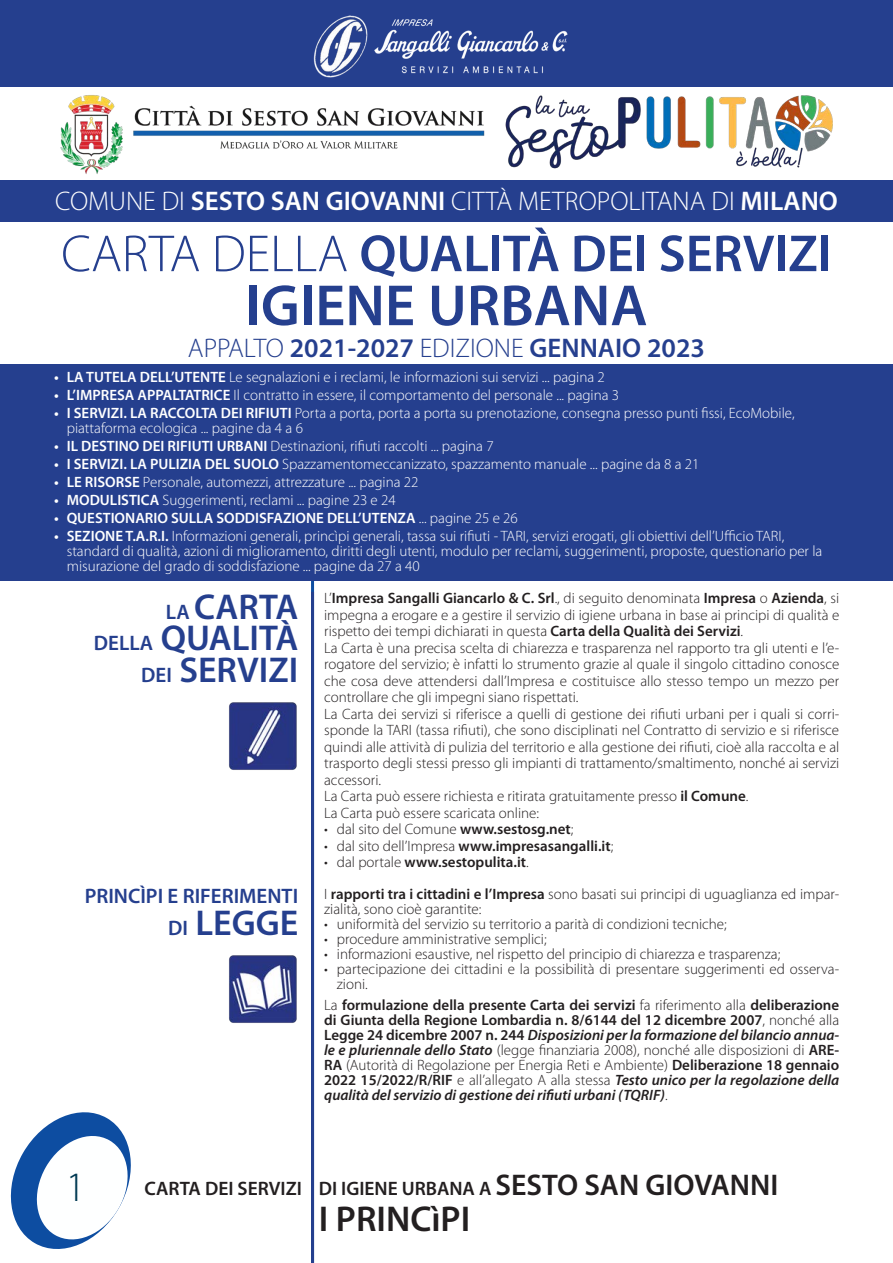
<style>
.page{position:relative;width:893px;height:1263px;background:#fff}
.page>*{position:absolute;margin:0;border:0;box-sizing:border-box;transform-origin:0 0}
.t1{font:600 58.5px "Myriad Pro";color:#253f8e}
.t2{font:600 52.5px "Myriad Pro";color:#253f8e}
.t3{font:300 42px "Myriad Pro";color:#003952}
.t4{font:600 36px/31.5px "Myriad Pro";color:#253f8e;text-align:right}
.t5{font:600 36px "Myriad Pro";color:#231f20}
.t6{font:300 27px "Myriad Pro";color:#fff}
.t7{font:600 27px "Myriad Pro";color:#253f8e}
.t8{font:600 21px "Myriad Pro";color:#253f8e}
.t9{font:600 19.5px "Myriad Pro";color:#231f20}
.t10{font:300 15px/16.5px "Myriad Pro";color:#231f20}
.t11{font:300 15px/15px "Myriad Pro";color:#fff}
.t12{font:600 15px/15px "Myriad Pro";color:#231f20;text-align:justify}
.t13{font:600 15px "Myriad Pro";color:#fff}
.s1{font-weight:600}
.s2{font-weight:300}
.s3{font-size:21px}
.s4{font-style:italic}
.s5{font-size:30px}
</style>
<div class="page">
<svg style="left:10px;top:1112px;width:121px;height:137px"></svg>
<div style="left:0;top:0;width:893px;height:97px;background:#253f8e"></div>
<div style="left:0;top:179px;width:893px;height:43px;background:#253f8e"></div>
<div style="left:0;top:87px;width:893px;height:92px;background:#fff"></div>
<div style="left:0;top:364px;width:893px;height:216px;background:#253f8e"></div>
<img style="left:54px;top:95px;width:436px;height:85px">
<img style="left:505px;top:95px;width:328px;height:74px">
<img style="left:313px;top:15px;width:255px;height:63px">
<img style="left:229px;top:702px;width:68px;height:68px">
<img style="left:229px;top:955px;width:68px;height:68px">
<hr style="left:311px;top:592px;width:3px;height:671px;background:#253f8e">
<h3 class="t6" style="left:55px;top:186px;width:784px">COMUNE DI <span class="s1">SESTO SAN GIOVANNI</span> CITTÀ METROPOLITANA DI <span class="s1">MILANO</span></h3>
<h2 class="t2" style="left:61px;top:220px;width:772px"><span class="s2">CARTA DELLA</span> QUALITÀ DEI SERVIZI</h2>
<h1 class="t1" style="left:245px;top:268px;width:404px">IGIENE URBANA</h1>
<h3 class="t7" style="left:188px;top:330px;width:519px"><span class="s2">APPALTO</span> 2021-2027 <span class="s2">EDIZIONE</span> GENNAIO 2023</h3>
<p class="t11" style="left:54px;top:370px;width:552px"><span class="s1">• LA TUTELA DELL’UTENTE</span> Le segnalazioni e i reclami, le informazioni sui servizi ... pagina 2</p>
<p class="t11" style="left:54px;top:388px;width:567px"><span class="s1">• L’IMPRESA APPALTATRICE</span> Il contratto in essere, il comportamento del personale ... pagina 3</p>
<p class="t11" style="left:67px;top:406px;width:729px;text-indent:-13px"><span class="s1">• I SERVIZI. LA RACCOLTA DEI RIFIUTI</span> Porta a porta, porta a porta su prenotazione, consegna presso punti fissi, EcoMobile, piattaforma ecologica ... pagine da 4 a 6</p>
<p class="t11" style="left:54px;top:439px;width:441px"><span class="s1">• IL DESTINO DEI RIFIUTI URBANI</span> Destinazioni, rifiuti raccolti ... pagina 7</p>
<p class="t11" style="left:54px;top:457px;width:647px"><span class="s1">• I SERVIZI. LA PULIZIA DEL SUOLO</span> Spazzamentomeccanizzato, spazzamento manuale ... pagine da 8 a 21</p>
<p class="t11" style="left:54px;top:475px;width:366px"><span class="s1">• LE RISORSE</span> Personale, automezzi, attrezzature ... pagina 22</p>
<p class="t11" style="left:54px;top:493px;width:343px"><span class="s1">• MODULISTICA</span> Suggerimenti, reclami ... pagine 23 e 24</p>
<p class="t13" style="left:54px;top:509px;width:465px">• QUESTIONARIO SULLA SODDISFAZIONE DELL’UTENZA <span class="s2">... pagine 25 e 26</span></p>
<p class="t11" style="left:67px;top:529px;width:757px;text-indent:-13px"><span class="s1">• SEZIONE T.A.R.I.</span> Informazioni generali, princìpi generali, tassa sui rifiuti - TARI, servizi erogati, gli obiettivi dell’Ufficio TARI, standard di qualità, azioni di miglioramento, diritti degli utenti, modulo per reclami, suggerimenti, proposte, questionario per la misurazione del grado di soddisfazione ... pagine da 27 a 40</p>
<h3 class="t4" style="left:94px;top:590px;width:206px"><span class="s3">LA</span> CARTA<br><span class="s3">DELLA</span> QUALITÀ<br><span class="s3">DEI</span> SERVIZI</h3>
<h3 class="t8" style="left:85px;top:883px;width:215px">PRINCÌPI E RIFERIMENTI</h3>
<h3 class="t4" style="left:168px;top:906px;width:132px"><span class="s3">DI</span> LEGGE</h3>
<p class="t10" style="left:324px;top:590px;width:517px">L’<span class="s1">Impresa Sangalli Giancarlo &amp; C. Srl</span>., di seguito denominata <span class="s1">Impresa</span> o <span class="s1">Azienda</span>, si impegna a erogare e a gestire il servizio di igiene urbana in base ai principi di qualità e rispetto dei tempi dichiarati in questa <span class="s1">Carta della Qualità dei Servizi</span>.<br>La Carta è una precisa scelta di chiarezza e trasparenza nel rapporto tra gli utenti e l’e&shy;rogatore del servizio; è infatti lo strumento grazie al quale il singolo cittadino conosce che cosa deve attendersi dall’Impresa e costituisce allo stesso tempo un mezzo per controllare che gli impegni siano rispettati.<br>La Carta dei servizi si riferisce a quelli di gestione dei rifiuti urbani per i quali si corri&shy;sponde la TARI (tassa rifiuti), che sono disciplinati nel Contratto di servizio e si riferisce quindi alle attività di pulizia del territorio e alla gestione dei rifiuti, cioè alla raccolta e al trasporto degli stessi presso gli impianti di trattamento/smaltimento, nonché ai servizi accessori.<br>La Carta può essere richiesta e ritirata gratuitamente presso <span class="s1">il Comune</span>.<br>La Carta può essere scaricata online:</p>
<p class="t10" style="left:324px;top:821px;width:251px">• dal sito del Comune <span class="s1">www.sestosg.net</span>;</p>
<p class="t12" style="left:324px;top:838px;width:291px"><span class="s2">• dal sito dell’Impresa</span> www.impresasangalli.it<span class="s2">;</span></p>
<p class="t10" style="left:324px;top:846px;width:517px;line-height:31.5px">• dal portale <span class="s1">www.sestopulita.it</span>.<br>I <span class="s1">rapporti tra i cittadini e l’Impresa</span> sono basati sui principi di uguaglianza ed impar-</p>
<p class="t10" style="left:324px;top:900px;width:159px">zialità, sono cioè garantite:</p>
<p class="t10" style="left:324px;top:915px;width:404px">• uniformità del servizio su territorio a parità di condizioni tecniche;</p>
<p class="t10" style="left:324px;top:930px;width:224px">• procedure amministrative semplici;</p>
<p class="t10" style="left:324px;top:945px;width:458px">• informazioni esaustive, nel rispetto del principio di chiarezza e trasparenza;</p>
<p class="t10" style="left:337px;top:961px;width:504px;line-height:15px;text-indent:-13px">• partecipazione dei cittadini e la possibilità di presentare suggerimenti ed osserva&shy;zioni.</p>
<p class="t12" style="left:324px;top:997px;width:517px"><span class="s2">La</span> formulazione della presente Carta dei servizi <span class="s2">fa riferimento alla</span> deliberazione di Giunta della Regione Lombardia n. 8/6144 del 12 dicembre 2007<span class="s2">, nonché alla </span>Legge 24 dicembre 2007 n. 244 <span class="s4">Disposizioni per la formazione del bilancio annua&shy;le e pluriennale dello Stato</span> <span class="s2">(legge finanziaria 2008), nonché alle disposizioni di</span> ARE-RA <span class="s2">(Autorità di Regolazione per Energia Reti e Ambiente)</span> Deliberazione 18 gennaio 2022 15/2022/R/RIF <span class="s2">e all’allegato A alla stessa</span> <span class="s4">Testo unico per la regolazione della qualità del servizio di gestione dei rifiuti urbani (TQRIF)</span><span class="s2">.</span></p>
<h3 class="t3" style="left:66px;top:1164px;width:22px">1</h3>
<h3 class="t9" style="left:145px;top:1176px;width:635px">CARTA DEI SERVIZI DI IGIENE URBANA A <span class="s5">SESTO SAN GIOVANNI</span></h3>
<h3 class="t5" style="left:319px;top:1196px;width:153px">I PRINCìPI</h3>
</div>
